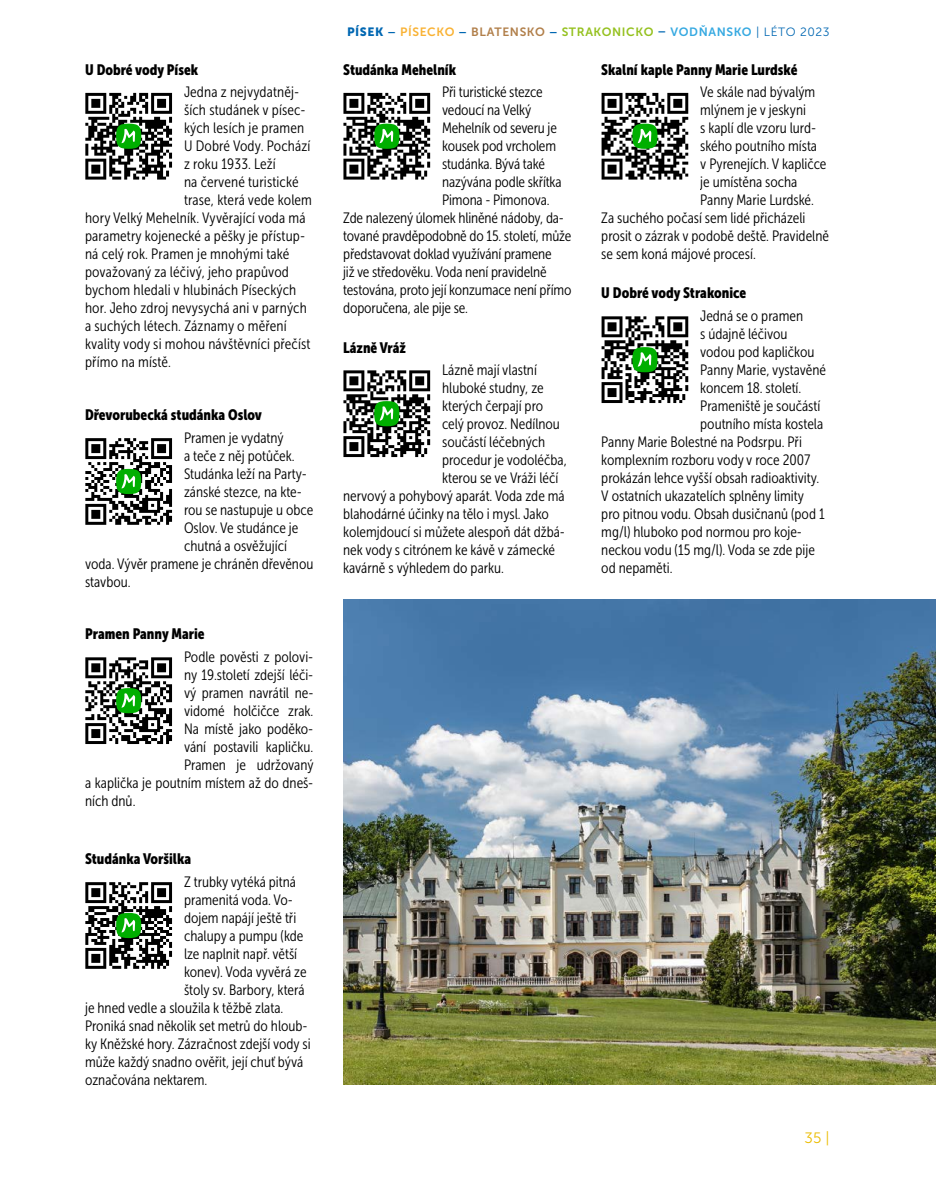
<style>
.page{position:relative;width:936px;height:1191px;background:#fff}
.page>*{position:absolute;margin:0;border:0;box-sizing:border-box;transform-origin:0 0}
.t1{font:15px "Museo Sans Cond 300";color:#000}
.t2{font:15px "Museo Sans Cond 900";color:#000}
.t3{font:15px "Museo Sans 300";color:#ebbc00}
.t4{font:12px "Museo Sans 700";letter-spacing:.05em;color:#95c11f}
.s1{font-family:"Museo Sans 900";color:#0067b2}
.s2{color:#0067b2}
.s3{color:#f9b234}
.s4{color:#b17f4a}
.s5{color:#36a9e1}
.s6{font-family:"Museo Sans 300";color:#0067b2}
</style>
<div class="page">
<svg style="left:85px;top:93px;width:87px;height:87px"></svg>
<svg style="left:343px;top:93px;width:87px;height:87px"></svg>
<svg style="left:343px;top:370px;width:87px;height:87px"></svg>
<svg style="left:601px;top:93px;width:87px;height:87px"></svg>
<svg style="left:601px;top:316px;width:87px;height:87px"></svg>
<svg style="left:85px;top:438px;width:87px;height:87px"></svg>
<svg style="left:85px;top:657px;width:87px;height:87px"></svg>
<svg style="left:85px;top:882px;width:87px;height:86px"></svg>
<img style="left:343px;top:600px;width:592px;height:484px">
<p class="t2" style="left:85px;top:61px;width:115px">U Dobré vody Písek</p>
<p class="t1" style="left:184px;top:84px;width:117px">Jedna z nejvydatněj-</p>
<p class="t1" style="left:184px;top:102px;width:123px">ších studánek v písec-</p>
<p class="t1" style="left:184px;top:120px;width:122px">kých lesích je pramen</p>
<p class="t1" style="left:184px;top:138px;width:128px">U Dobré Vody. Pochází</p>
<p class="t1" style="left:184px;top:156px;width:93px">z roku 1933. Leží</p>
<p class="t1" style="left:184px;top:174px;width:116px">na červené turistické</p>
<p class="t1" style="left:184px;top:192px;width:129px">trase, která vede kolem</p>
<p class="t1" style="left:85px;top:210px;width:222px">hory Velký Mehelník. Vyvěrající voda má</p>
<p class="t1" style="left:85px;top:228px;width:221px">parametry kojenecké a pěšky je přístup-</p>
<p class="t1" style="left:85px;top:246px;width:206px">ná celý rok. Pramen je mnohými také</p>
<p class="t1" style="left:85px;top:264px;width:205px">považovaný za léčivý, jeho prapůvod</p>
<p class="t1" style="left:85px;top:282px;width:213px">bychom hledali v hlubinách Píseckých</p>
<p class="t1" style="left:85px;top:300px;width:223px">hor. Jeho zdroj nevysychá ani v parných</p>
<p class="t1" style="left:85px;top:318px;width:203px">a suchých létech. Záznamy o měření</p>
<p class="t1" style="left:85px;top:336px;width:227px">kvality vody si mohou návštěvníci přečíst</p>
<p class="t1" style="left:85px;top:354px;width:87px">přímo na místě.</p>
<p class="t2" style="left:85px;top:406px;width:178px">Dřevorubecká studánka Oslov</p>
<p class="t1" style="left:184px;top:429px;width:101px">Pramen je vydatný</p>
<p class="t1" style="left:184px;top:447px;width:112px">a teče z něj potůček.</p>
<p class="t1" style="left:184px;top:465px;width:124px">Studánka leží na Party-</p>
<p class="t1" style="left:184px;top:483px;width:119px">zánské stezce, na kte-</p>
<p class="t1" style="left:184px;top:501px;width:131px">rou se nastupuje u obce</p>
<p class="t1" style="left:184px;top:519px;width:116px">Oslov. Ve studánce je</p>
<p class="t1" style="left:184px;top:537px;width:104px">chutná a osvěžující</p>
<p class="t1" style="left:85px;top:555px;width:230px">voda. Vývěr pramene je chráněn dřevěnou</p>
<p class="t1" style="left:85px;top:573px;width:47px">stavbou.</p>
<p class="t2" style="left:85px;top:625px;width:121px">Pramen Panny Marie</p>
<p class="t1" style="left:184px;top:648px;width:131px">Podle pověsti z polovi-</p>
<p class="t1" style="left:184px;top:666px;width:131px">ny 19.století zdejší léči-</p>
<p class="t1" style="left:184px;top:684px;width:131px">vý pramen navrátil ne-</p>
<p class="t1" style="left:184px;top:702px;width:131px">vidomé holčičce zrak.</p>
<p class="t1" style="left:184px;top:720px;width:131px">Na místě jako poděko-</p>
<p class="t1" style="left:184px;top:738px;width:131px">vání postavili kapličku.</p>
<p class="t1" style="left:184px;top:756px;width:131px">Pramen je udržovaný</p>
<p class="t1" style="left:85px;top:774px;width:230px">a kaplička je poutním místem až do dneš-</p>
<p class="t1" style="left:85px;top:792px;width:52px">ních dnů.</p>
<p class="t2" style="left:85px;top:850px;width:107px">Studánka Voršilka</p>
<p class="t1" style="left:184px;top:873px;width:113px">Z trubky vytéká pitná</p>
<p class="t1" style="left:184px;top:891px;width:110px">pramenitá voda. Vo-</p>
<p class="t1" style="left:184px;top:909px;width:114px">dojem napájí ještě tři</p>
<p class="t1" style="left:184px;top:927px;width:121px">chalupy a pumpu (kde</p>
<p class="t1" style="left:184px;top:945px;width:115px">lze naplnit např. větší</p>
<p class="t1" style="left:184px;top:963px;width:124px">konev). Voda vyvěrá ze</p>
<p class="t1" style="left:184px;top:981px;width:122px">štoly sv. Barbory, která</p>
<p class="t1" style="left:85px;top:999px;width:200px">je hned vedle a sloužila k těžbě zlata.</p>
<p class="t1" style="left:85px;top:1017px;width:224px">Proniká snad několik set metrů do hloub-</p>
<p class="t1" style="left:85px;top:1035px;width:227px">ky Kněžské hory. Zázračnost zdejší vody si</p>
<p class="t1" style="left:85px;top:1053px;width:220px">může každý snadno ověřit, její chuť bývá</p>
<p class="t1" style="left:85px;top:1071px;width:124px">označována nektarem.</p>
<p class="t4" style="left:347px;top:26px;width:484px"><span class="s1">PÍSEK</span> <span class="s2">–</span> <span class="s3">PÍSECKO</span> <span class="s2">–</span> <span class="s4">BLATENSKO</span> <span class="s2">–</span> STRAKONICKO <span class="s2">–</span> <span class="s5">VODŇANSKO</span> <span class="s6">| LÉTO 2023</span></p>
<p class="t2" style="left:343px;top:61px;width:114px">Studánka Mehelník</p>
<p class="t1" style="left:442px;top:84px;width:102px">Při turistické stezce</p>
<p class="t1" style="left:442px;top:102px;width:91px">vedoucí na Velký</p>
<p class="t1" style="left:442px;top:120px;width:116px">Mehelník od severu je</p>
<p class="t1" style="left:442px;top:138px;width:115px">kousek pod vrcholem</p>
<p class="t1" style="left:442px;top:156px;width:104px">studánka. Bývá také</p>
<p class="t1" style="left:442px;top:174px;width:121px">nazývána podle skřítka</p>
<p class="t1" style="left:442px;top:192px;width:109px">Pimona - Pimonova.</p>
<p class="t1" style="left:343px;top:210px;width:222px">Zde nalezený úlomek hliněné nádoby, da-</p>
<p class="t1" style="left:343px;top:228px;width:230px">tované pravděpodobně do 15. století, může</p>
<p class="t1" style="left:343px;top:246px;width:210px">představovat doklad využívání pramene</p>
<p class="t1" style="left:343px;top:264px;width:205px">již ve středověku. Voda není pravidelně</p>
<p class="t1" style="left:343px;top:282px;width:230px">testována, proto její konzumace není přímo</p>
<p class="t1" style="left:343px;top:300px;width:126px">doporučena, ale pije se.</p>
<p class="t2" style="left:343px;top:339px;width:64px">Lázně Vráž</p>
<p class="t1" style="left:442px;top:361px;width:96px">Lázně mají vlastní</p>
<p class="t1" style="left:442px;top:379px;width:103px">hluboké studny, ze</p>
<p class="t1" style="left:442px;top:397px;width:102px">kterých čerpají pro</p>
<p class="t1" style="left:442px;top:415px;width:119px">celý provoz. Nedílnou</p>
<p class="t1" style="left:442px;top:433px;width:105px">součástí léčebných</p>
<p class="t1" style="left:442px;top:451px;width:126px">procedur je vodoléčba,</p>
<p class="t1" style="left:442px;top:469px;width:118px">kterou se ve Vráži léčí</p>
<p class="t1" style="left:343px;top:487px;width:223px">nervový a pohybový aparát. Voda zde má</p>
<p class="t1" style="left:343px;top:505px;width:207px">blahodárné účinky na tělo i mysl. Jako</p>
<p class="t1" style="left:343px;top:523px;width:223px">kolemjdoucí si můžete alespoň dát džbá-</p>
<p class="t1" style="left:343px;top:541px;width:213px">nek vody s citrónem ke kávě v zámecké</p>
<p class="t1" style="left:343px;top:559px;width:162px">kavárně s výhledem do parku.</p>
<p class="t2" style="left:601px;top:61px;width:198px">Skalní kaple Panny Marie Lurdské</p>
<p class="t1" style="left:700px;top:84px;width:117px">Ve skále nad bývalým</p>
<p class="t1" style="left:700px;top:102px;width:107px">mlýnem je v jeskyni</p>
<p class="t1" style="left:700px;top:120px;width:117px">s kaplí dle vzoru lurd-</p>
<p class="t1" style="left:700px;top:138px;width:118px">ského poutního místa</p>
<p class="t1" style="left:700px;top:156px;width:128px">v Pyrenejích. V kapličce</p>
<p class="t1" style="left:700px;top:174px;width:99px">je umístěna socha</p>
<p class="t1" style="left:700px;top:192px;width:115px">Panny Marie Lurdské.</p>
<p class="t1" style="left:601px;top:210px;width:206px">Za suchého počasí sem lidé přicházeli</p>
<p class="t1" style="left:601px;top:228px;width:229px">prosit o zázrak v podobě deště. Pravidelně</p>
<p class="t1" style="left:601px;top:246px;width:156px">se sem koná májové procesí.</p>
<p class="t2" style="left:601px;top:285px;width:146px">U Dobré vody Strakonice</p>
<p class="t1" style="left:700px;top:307px;width:104px">Jedná se o pramen</p>
<p class="t1" style="left:700px;top:325px;width:89px">s údajně léčivou</p>
<p class="t1" style="left:700px;top:343px;width:116px">vodou pod kapličkou</p>
<p class="t1" style="left:700px;top:361px;width:127px">Panny Marie, vystavěné</p>
<p class="t1" style="left:700px;top:379px;width:103px">koncem 18. století.</p>
<p class="t1" style="left:700px;top:397px;width:122px">Prameniště je součástí</p>
<p class="t1" style="left:700px;top:415px;width:124px">poutního místa kostela</p>
<p class="t1" style="left:601px;top:433px;width:202px">Panny Marie Bolestné na Podsrpu. Při</p>
<p class="t1" style="left:601px;top:451px;width:210px">komplexním rozboru vody v roce 2007</p>
<p class="t1" style="left:601px;top:469px;width:219px">prokázán lehce vyšší obsah radioaktivity.</p>
<p class="t1" style="left:601px;top:487px;width:204px">V ostatních ukazatelích splněny limity</p>
<p class="t1" style="left:601px;top:505px;width:225px">pro pitnou vodu. Obsah dusičnanů (pod 1</p>
<p class="t1" style="left:601px;top:523px;width:202px">mg/l) hluboko pod normou pro koje-</p>
<p class="t1" style="left:601px;top:541px;width:215px">neckou vodu (15 mg/l). Voda se zde pije</p>
<p class="t1" style="left:601px;top:559px;width:73px">od nepaměti.</p>
<p class="t3" style="left:804px;top:1130px;width:26px">35 |</p>
</div>
